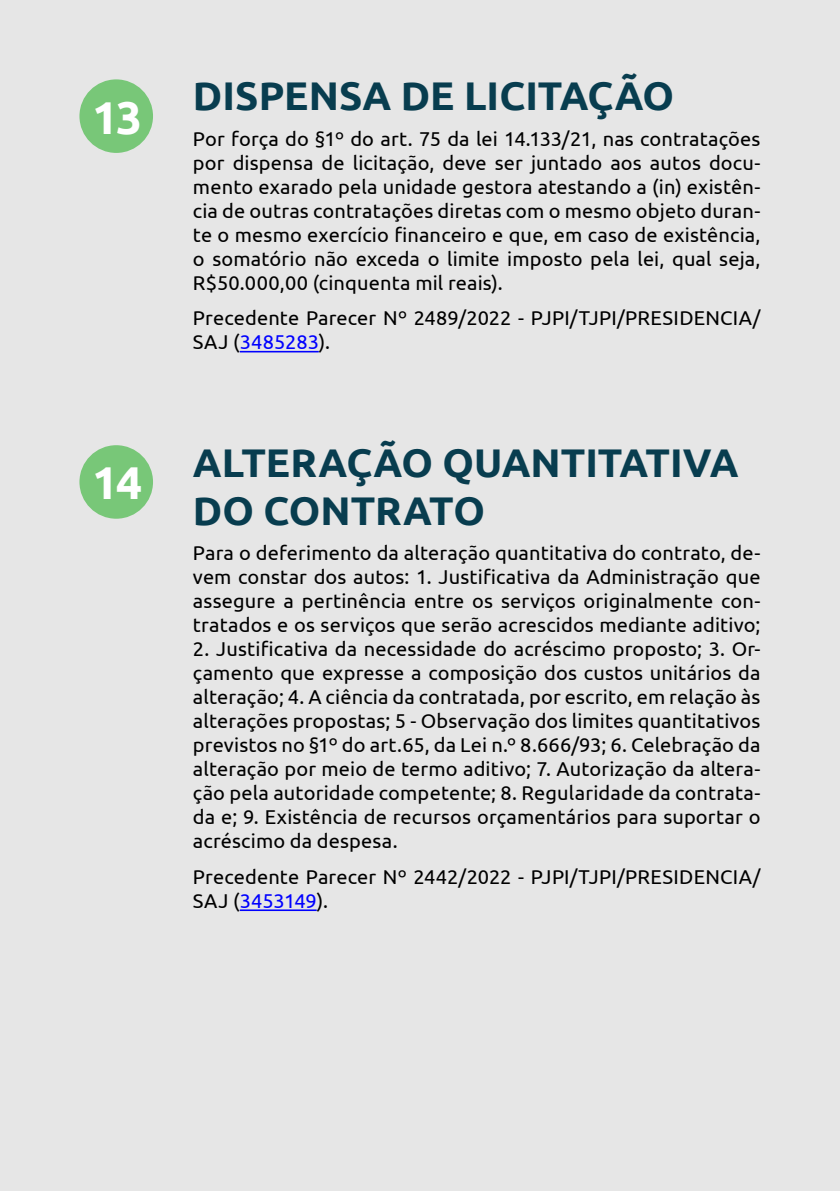
<style>
.page{position:relative;width:840px;height:1191px;background:#fff}
.page>*{position:absolute;margin:0;border:0;box-sizing:border-box;transform-origin:0 0}
.t1{font:700 46px "Ubuntu";color:#fff}
.estiloTitulo{font:700 40px/48px "Ubuntu";color:#083d4f}
.txtParagrao{font:20px/24px "Ubuntu";letter-spacing:.005em;color:#000;text-align:justify}
.s1{color:#00f}
</style>
<div class="page">
<div style="left:0;top:0;width:839px;height:1191px;background:#e6e6e6"></div>
<hr style="left:240px;top:351px;width:78px;height:1px;background:#00f">
<hr style="left:240px;top:909px;width:76px;height:2px;background:#00f">
<div style="left:79px;top:79px;width:74px;height:74px;background:#78c778;border-radius:50%"></div>
<div style="left:79px;top:445px;width:74px;height:74px;background:#78c778;border-radius:50%"></div>
<p class="t1" style="left:92px;top:89px;width:52px">13</p>
<p class="t1" style="left:92px;top:455px;width:52px">14</p>
<p class="estiloTitulo" style="left:193px;top:72px;width:482px">DISPENSA DE LICITAÇÃO</p>
<p class="txtParagrao" style="left:193px;top:126px;width:568px">Por força do §1º do art. 75 da lei 14.133/21, nas contratações por dispensa de licitação, deve ser juntado aos autos docu&shy;mento exarado pela unidade gestora atestando a (in) existên&shy;cia de outras contratações diretas com o mesmo objeto duran&shy;te o mesmo exercício financeiro e que, em caso de existência, o somatório não exceda o limite imposto pela lei, qual seja, R$50.000,00 (cinquenta mil reais).</p>
<p class="txtParagrao" style="left:193px;top:305px;width:568px">Precedente Parecer Nº 2489/2022 - PJPI/TJPI/PRESIDENCIA/<br>SAJ (<span class="s1">3485283</span>).</p>
<p class="estiloTitulo" style="left:193px;top:438px;width:546px">ALTERAÇÃO QUANTITATIVA<br>DO CONTRATO</p>
<p class="txtParagrao" style="left:193px;top:540px;width:568px">Para o deferimento da alteração quantitativa do contrato, de&shy;vem constar dos autos: 1. Justificativa da Administração que assegure a pertinência entre os serviços originalmente con&shy;tratados e os serviços que serão acrescidos mediante aditivo;</p>
<p class="txtParagrao" style="left:193px;top:636px;width:568px">2. Justificativa da necessidade do acréscimo proposto; 3. Or&shy;çamento que expresse a composição dos custos unitários da alteração; 4. A ciência da contratada, por escrito, em relação às alterações propostas; 5 - Observação dos limites quantitativos previstos no §1º do art.65, da Lei n.º 8.666/93; 6. Celebração da alteração por meio de termo aditivo; 7. Autorização da altera&shy;ção pela autoridade competente; 8. Regularidade da contrata&shy;da e; 9. Existência de recursos orçamentários para suportar o acréscimo da despesa.</p>
<p class="txtParagrao" style="left:193px;top:864px;width:568px">Precedente Parecer Nº 2442/2022 - PJPI/TJPI/PRESIDENCIA/<br>SAJ (<span class="s1">3453149</span>).</p>
</div>
